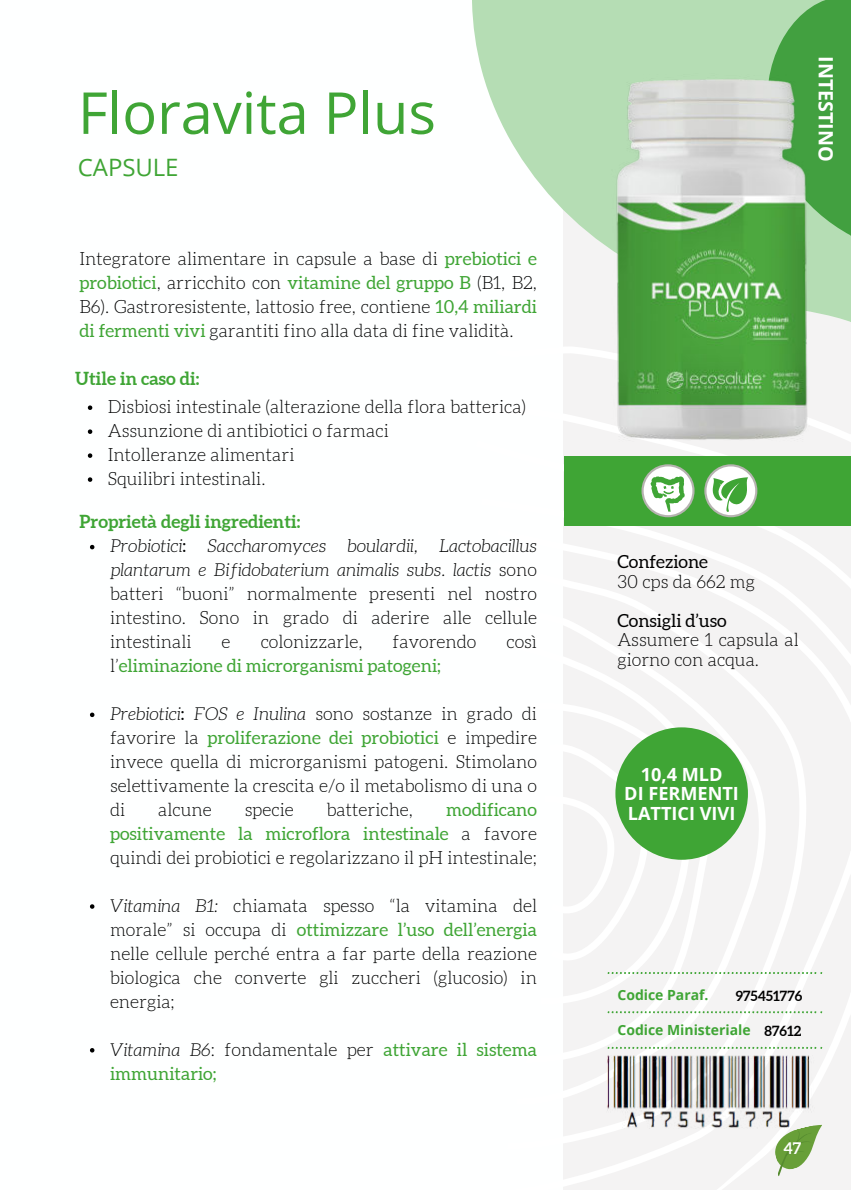
<style>
.page{position:relative;width:851px;height:1191px;background:#fff}
.page>*{position:absolute;margin:0;border:0;box-sizing:border-box;transform-origin:0 0}
.t1{font:57.8px "Open Sans";color:#3fa535}
.t2{font:24px "Open Sans";letter-spacing:-.005em;color:#3fa535}
.t3{font:700 19.8px "Open Sans";letter-spacing:-.005em;color:#fff}
.t4{font:700 18.2px/19.4px "Open Sans";color:#fff;text-align:center}
.t5{font:300 18px/24px "Aleo";color:#000;text-align:justify}
.t6{font:18px/24px "Aleo";color:#3fa535}
.t7{font:700 18px "Aleo";color:#3fa535}
.t8{font:18px "Aleo";color:#000}
.t9{font:700 16px "Aleo";color:#fff}
.t10{font:700 14px "Open Sans";color:#3fa535}
.t11{font:700 14px "Aleo";color:#000}
.s1{font-weight:400;color:#3fa535}
.s2{font-style:italic}
.s3{font-weight:400}
.s4{font-weight:300;color:#000}
.s5{font-weight:300;font-style:italic;color:#000}
</style>
<div class="page">
<svg style="left:563px;top:575px;width:286px;height:614px;fill:#f4f3f3"></svg>
<svg style="left:472px;top:0;width:377px;height:575px"></svg>
<svg style="left:755px;top:0;width:94px;height:261px;background:#62b160"></svg>
<svg style="left:601px;top:960px;width:248px;height:229px;fill:#f4f3f3"></svg>
<svg style="left:607px;top:972px;width:214px;height:2px"></svg>
<svg style="left:607px;top:1011px;width:214px;height:2px"></svg>
<svg style="left:607px;top:1047px;width:214px;height:1px"></svg>
<div style="left:615px;top:727px;width:132px;height:133px;background:#3fa535;border-radius:50%"></div>
<div style="left:564px;top:456px;width:285px;height:70px;background:#3fa535"></div>
<svg style="left:704px;top:464px;width:53px;height:53px"></svg>
<svg style="left:641px;top:464px;width:53px;height:53px"></svg>
<svg style="left:90px;top:545px;width:4px;height:4px"></svg>
<svg style="left:90px;top:713px;width:4px;height:4px"></svg>
<svg style="left:90px;top:904px;width:4px;height:5px"></svg>
<svg style="left:90px;top:1048px;width:4px;height:5px"></svg>
<img style="left:606px;top:68px;width:202px;height:378px">
<img style="left:590px;top:1048px;width:235px;height:85px">
<svg style="left:88px;top:405px;width:4px;height:5px"></svg>
<svg style="left:88px;top:429px;width:4px;height:5px"></svg>
<svg style="left:88px;top:453px;width:4px;height:5px"></svg>
<svg style="left:88px;top:477px;width:4px;height:5px"></svg>
<svg style="left:769px;top:1125px;width:52px;height:52px"></svg>
<h1 class="t1" style="left:78px;top:73px;width:359px">Floravita Plus</h1>
<h2 class="t2" style="left:78px;top:151px;width:102px">CAPSULE</h2>
<p class="t5" style="left:79px;top:248px;width:459px">Integratore alimentare in capsule a base di <span class="s1">prebiotici e probiotici</span>, arricchito con <span class="s1">vitamine del gruppo B</span> (B1, B2, B6). Gastroresistente, lattosio free, contiene <span class="s1">10,4 miliardi di fermenti vivi</span> garantiti fino alla data di fine validità.</p>
<p class="t7" style="left:75px;top:368px;width:125px">Utile in caso di:</p>
<p class="t5" style="left:108px;top:396px;width:419px;text-align:left">Disbiosi intestinale (alterazione della flora batterica)<br>Assunzione di antibiotici o farmaci<br>Intolleranze alimentari<br>Squilibri intestinali.</p>
<p class="t7" style="left:79px;top:512px;width:222px">Proprietà degli ingredienti:</p>
<p class="t5" style="left:110px;top:535px;width:428px"><span class="s2">Probiotici</span><span class="s3">:</span> <span class="s2">Saccharomyces boulardii, Lactobacillus plantarum e Bifidobaterium animalis subs. lactis</span> sono batteri “buoni” normalmente presenti nel nostro intestino. Sono in grado di aderire alle cellule intestinali</p>
<p class="t5" style="left:221px;top:631px;width:10px">e</p>
<p class="t5" style="left:260px;top:631px;width:103px">colonizzarle,</p>
<p class="t5" style="left:392px;top:631px;width:85px">favorendo</p>
<p class="t5" style="left:506px;top:631px;width:32px">così</p>
<p class="t6" style="left:110px;top:655px;width:332px"><span class="s4">l’</span>eliminazione di microrganismi patogeni;</p>
<p class="t5" style="left:110px;top:703px;width:428px"><span class="s2">Prebiotici</span><span class="s3">:</span> <span class="s2">FOS e Inulina</span> sono sostanze in grado di favorire la <span class="s1">proliferazione dei probiotici</span> e impedire invece quella di microrganismi patogeni. Stimolano selettivamente la crescita e/o il metabolismo di una o di</p>
<p class="t5" style="left:110px;top:799px;width:428px;text-indent:336px"><span class="s1">modificano positivamente la microflora intestinale</span> a favore quindi dei probiotici e regolarizzano il pH intestinale;</p>
<p class="t5" style="left:110px;top:895px;width:428px"><span class="s2">Vitamina B1:</span> chiamata spesso “la vitamina del morale” si occupa di <span class="s1">ottimizzare l’uso dell’energia </span>nelle cellule perché entra a far parte della reazione biologica che converte gli zuccheri (glucosio) in energia;</p>
<p class="t6" style="left:110px;top:1038px;width:428px"><span class="s5">Vitamina B6</span><span class="s4">: fondamentale per</span> attivare il sistema immunitario;</p>
<p class="t5" style="left:158px;top:799px;width:55px">alcune</p>
<p class="t5" style="left:245px;top:799px;width:50px">specie</p>
<p class="t5" style="left:326px;top:799px;width:88px">batteriche,</p>
<p class="t3" style="left:839px;top:56px;width:107px;rotate:90deg">INTESTINO</p>
<p class="t8" style="left:617px;top:552px;width:92px">Confezione</p>
<p class="t5" style="left:617px;top:571px;width:139px">30 cps da 662 mg</p>
<p class="t8" style="left:617px;top:610px;width:111px">Consigli d’uso</p>
<p class="t5" style="left:617px;top:632px;width:183px;line-height:19.4px">Assumere 1 capsula al giorno con acqua.</p>
<p class="t4" style="left:624px;top:764px;width:116px">10,4 MLD<br>DI FERMENTI<br>LATTICI VIVI</p>
<p class="t10" style="left:617px;top:985px;width:92px">Codice Paraf.</p>
<p class="t10" style="left:617px;top:1020px;width:135px">Codice Ministeriale</p>
<p class="t11" style="left:735px;top:988px;width:68px">975451776</p>
<p class="t11" style="left:764px;top:1023px;width:38px">87612</p>
<p class="t9" style="left:783px;top:1139px;width:19px">47</p>
</div>
